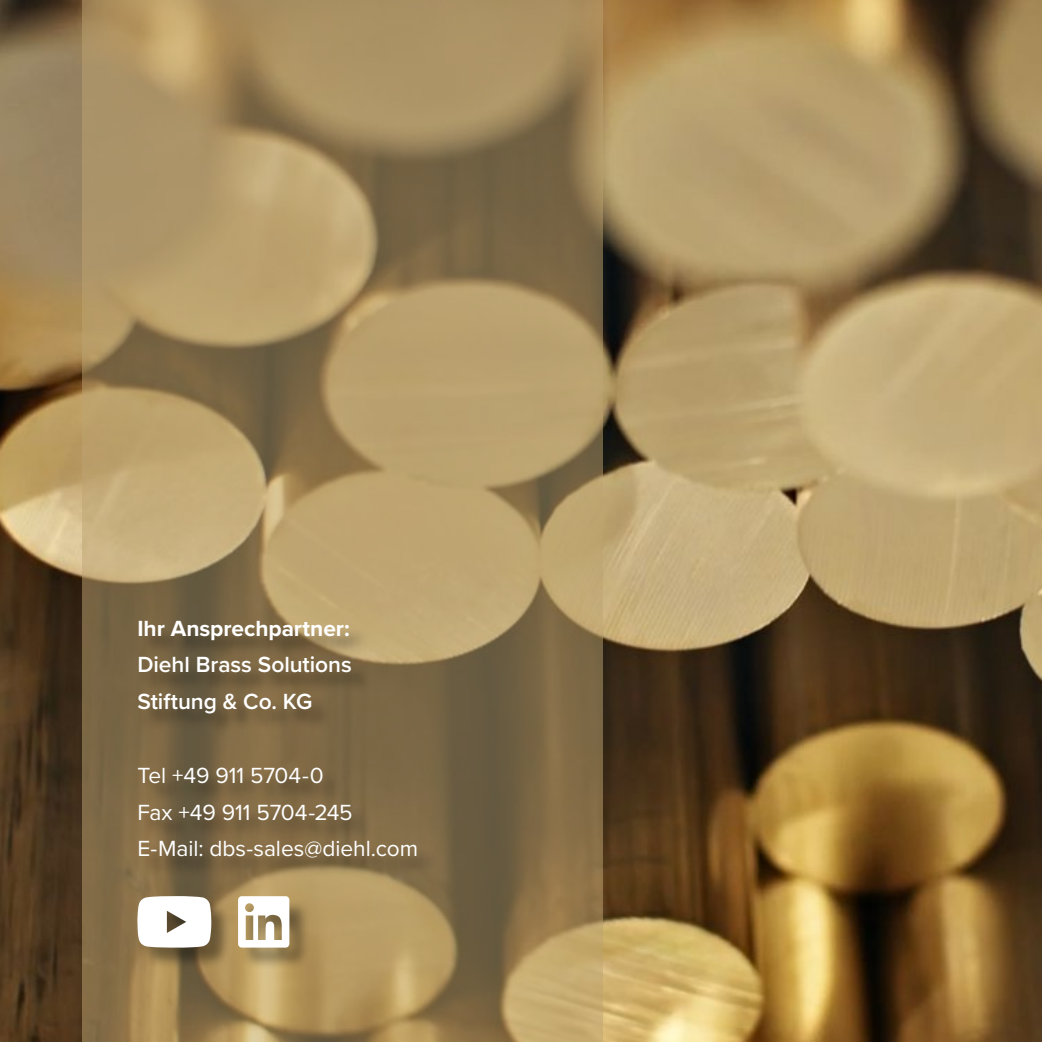
<style>
.page{position:relative;width:1042px;height:1042px;background:#fff}
.page>*{position:absolute;margin:0;border:0;box-sizing:border-box;transform-origin:0 0}
.t1{font:22.75px/36.8px "Proxima Nova";color:#fff}
.t2{font:600 22.75px/36.8px "Proxima Nova";color:#fff}
.t3{font:700 22.75px "Proxima Nova";letter-spacing:-.005em;color:#fff}
</style>
<div class="page">
<img style="left:0;top:0;width:1042px;height:1042px">
<svg style="left:82px;top:0;width:521px;height:1042px;background:#a1895d"></svg>
<div style="left:139px;top:622px;width:300px;height:347px;background:#000;opacity:.4"></div>
<svg style="left:137px;top:896px;width:74px;height:51px"></svg>
<svg style="left:238px;top:896px;width:51px;height:52px"></svg>
<p class="t3" style="left:137px;top:611px;width:214px">Ihr Ansprechpartner:</p>
<p class="t2" style="left:137px;top:646px;width:216px">Diehl Brass Solutions<br>Stiftung &amp; Co. KG</p>
<p class="t1" style="left:137px;top:756px;width:282px">Tel +49 911 5704-0<br>Fax +49 911 5704-245<br>E-Mail: dbs-sales@diehl.com</p>
</div>
